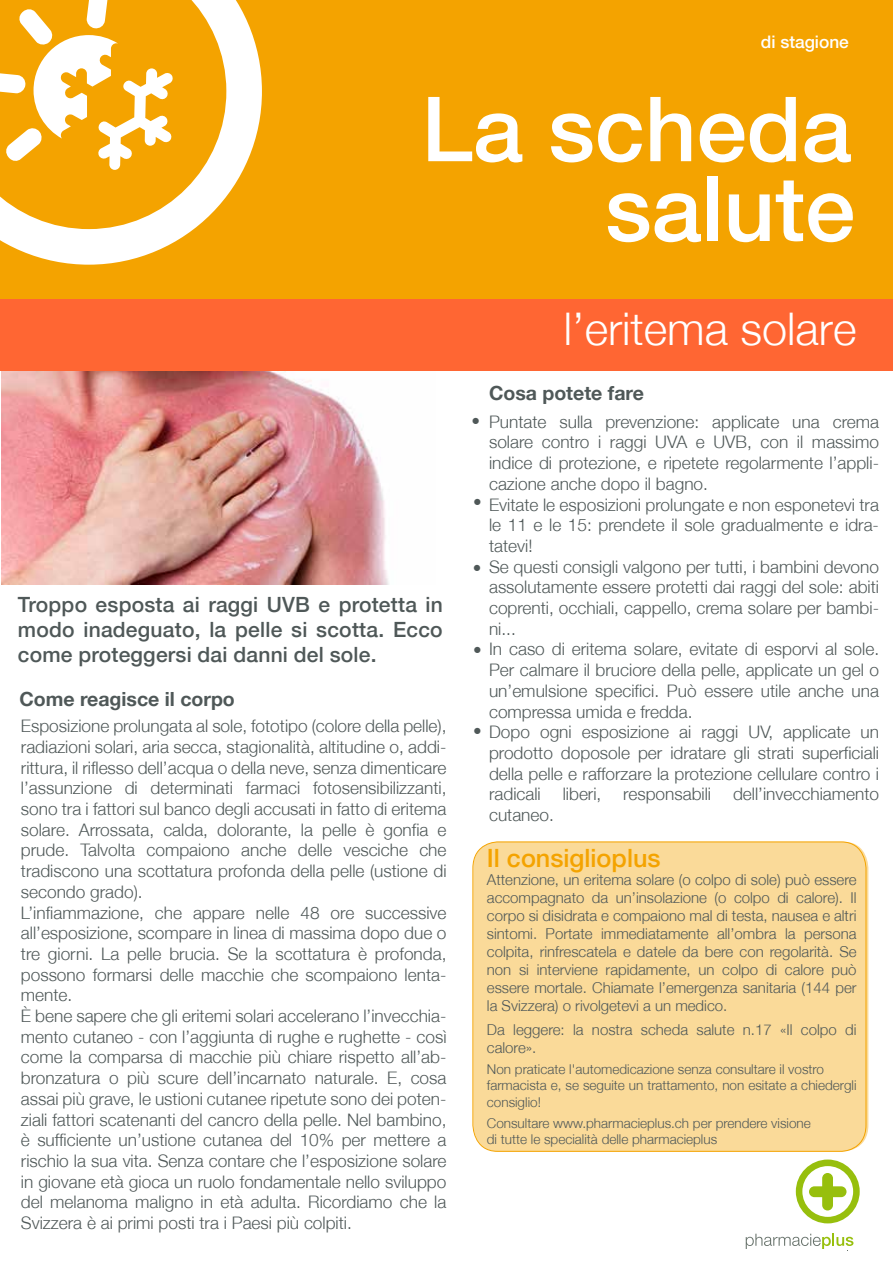
<style>
.page{position:relative;width:893px;height:1263px;background:#fff}
.page>*{position:absolute;margin:0;border:0;box-sizing:border-box;transform-origin:0 0}
.t1{font:500 90px/79.8px "Helvetica Neue";color:#fff;text-align:right}
.t2{font:300 45px "Helvetica Neue";color:#fff}
.t3{font:500 25.2px "Helvetica Neue";color:#f4a300}
.t4{font:500 21px/25.2px "Helvetica Neue";letter-spacing:.01em;color:#4f5858;text-align:justify}
.t5{font:700 19.5px "Helvetica Neue";color:#4f5858}
.t6{font:300 17.25px/20.7px "Helvetica Neue";color:#4f5858;text-align:justify}
.t7{font:500 17.25px "Helvetica Neue";color:#fff}
.t8{font:300 15px/18px "Helvetica Neue";color:#4f5858;text-align:justify}
.t9{font:300 13.5px/16.2px "Helvetica Neue";color:#4f5858}
</style>
<div class="page">
<img style="left:2px;top:370px;width:434px;height:214px">
<div style="left:473px;top:842px;width:395px;height:309px;background:#fada99;border-radius:26px"></div>
<div style="left:0;top:0;width:893px;height:299px;background:#f4a300"></div>
<div style="left:0;top:299px;width:893px;height:71px;background:#f63"></div>
<svg style="left:796px;top:1159px;width:64px;height:64px"></svg>
<svg style="left:746px;top:1234px;width:107px;height:17px"></svg>
<div style="left:473px;top:842px;width:393px;height:310px;border:1px solid #f4a300;border-radius:26px"></div>
<svg style="left:0;top:0;width:262px;height:265px"></svg>
<svg style="left:0;top:0;width:173px;height:170px"></svg>
<p class="t7" style="left:761px;top:32px;width:90px">di stagione</p>
<h1 class="t1" style="left:421px;top:88px;width:435px">La scheda salute</h1>
<h2 class="t2" style="left:564px;top:301px;width:294px">l’eritema solare</h2>
<p class="t4" style="left:18px;top:592px;width:426px">Troppo esposta ai raggi UVB e protetta in modo inadeguato, la pelle si scotta. Ecco come proteggersi dai danni del sole.</p>
<p class="t5" style="left:19px;top:686px;width:217px">Come reagisce il corpo</p>
<p class="t6" style="left:21px;top:715px;width:427px;text-align:left">Esposizione prolungata al sole, fototipo (colore della pelle), radiazioni solari, aria secca, stagionalità, altitudine o, addi&shy;rittura, il riflesso dell’acqua o della neve, senza dimenticare l’assunzione di determinati farmaci fotosensibilizzanti, sono tra i fattori sul banco degli accusati in fatto di eritema solare. Arrossata, calda, dolorante, la pelle è gonfia e prude. Talvolta compaiono anche delle vesciche che tradiscono una scottatura profonda della pelle (ustione di secondo grado).<br>L’infiammazione, che appare nelle 48 ore successive all’esposizione, scompare in linea di massima dopo due o tre giorni. La pelle brucia. Se la scottatura è profonda, possono formarsi delle macchie che scompaiono lenta&shy;mente.<br>È bene sapere che gli eritemi solari accelerano l’invecchia&shy;mento cutaneo - con l’aggiunta di rughe e rughette - così come la comparsa di macchie più chiare rispetto all’ab&shy;bronzatura o più scure dell’incarnato naturale. E, cosa assai più grave, le ustioni cutanee ripetute sono dei poten&shy;ziali fattori scatenanti del cancro della pelle. Nel bambino, è sufficiente un’ustione cutanea del 10% per mettere a rischio la sua vita. Senza contare che l’esposizione solare in giovane età gioca un ruolo fondamentale nello sviluppo del melanoma maligno in età adulta. Ricordiamo che la Svizzera è ai primi posti tra i Paesi più colpiti.</p>
<p class="t5" style="left:489px;top:380px;width:156px">Cosa potete fare</p>
<p class="t6" style="left:489px;top:411px;width:392px;text-align:left">Puntate sulla prevenzione: applicate una crema solare contro i raggi UVA e UVB, con il massimo indice di protezione, e ripetete regolarmente l’appli&shy;cazione anche dopo il bagno.<br>Evitate le esposizioni prolungate e non esponetevi tra le 11 e le 15: prendete il sole gradualmente e idra&shy;tatevi!</p>
<p class="t6" style="left:489px;top:556px;width:392px;text-indent:-16px">• Se questi consigli valgono per tutti, i bambini devono assolutamente essere protetti dai raggi del sole: abiti coprenti, occhiali, cappello, crema solare per bambi&shy;ni...</p>
<p class="t6" style="left:489px;top:639px;width:392px;text-indent:-16px">• In caso di eritema solare, evitate di esporvi al sole.<br>Per calmare il bruciore della pelle, applicate un gel o un’emulsione specifici. Può essere utile anche una compressa umida e fredda.</p>
<p class="t6" style="left:489px;top:721px;width:392px;text-indent:-16px">• Dopo ogni esposizione ai raggi UV, applicate un prodotto doposole per idratare gli strati superficiali della pelle e rafforzare la protezione cellulare contro i radicali</p>
<p class="t6" style="left:471px;top:410px;width:10px">•</p>
<p class="t6" style="left:473px;top:492px;width:10px">•</p>
<p class="t6" style="left:563px;top:783px;width:40px">liberi,</p>
<p class="t6" style="left:623px;top:783px;width:89px">responsabili</p>
<p class="t6" style="left:733px;top:783px;width:148px">dell’invecchiamento</p>
<p class="t6" style="left:489px;top:804px;width:66px">cutaneo.</p>
<h3 class="t3" style="left:487px;top:843px;width:175px">Il consiglioplus</h3>
<p class="t8" style="left:487px;top:870px;width:371px">Attenzione, un eritema solare (o colpo di sole) può essere accompagnato da un’insolazione (o colpo di calore). Il corpo si disidrata e compaiono mal di testa, nausea e altri sintomi. Portate immediatamente all’ombra la persona colpita, rinfrescatela e datele da bere con regolarità. Se non si interviene rapidamente, un colpo di calore può essere mortale. Chiamate l’emergenza sanitaria (144 per la Svizzera) o rivolgetevi a un medico.</p>
<p class="t8" style="left:487px;top:1020px;width:371px">Da leggere: la nostra scheda salute n.17 «Il colpo di calore».</p>
<p class="t9" style="left:487px;top:1061px;width:371px">Non praticate l'automedicazione senza consultare il vostro farmacista e, se seguite un trattamento, non esitate a chiedergli consiglio!</p>
<p class="t9" style="left:487px;top:1115px;width:325px">Consultare www.pharmacieplus.ch per prendere visione di tutte le specialità delle pharmacieplus</p>
</div>
